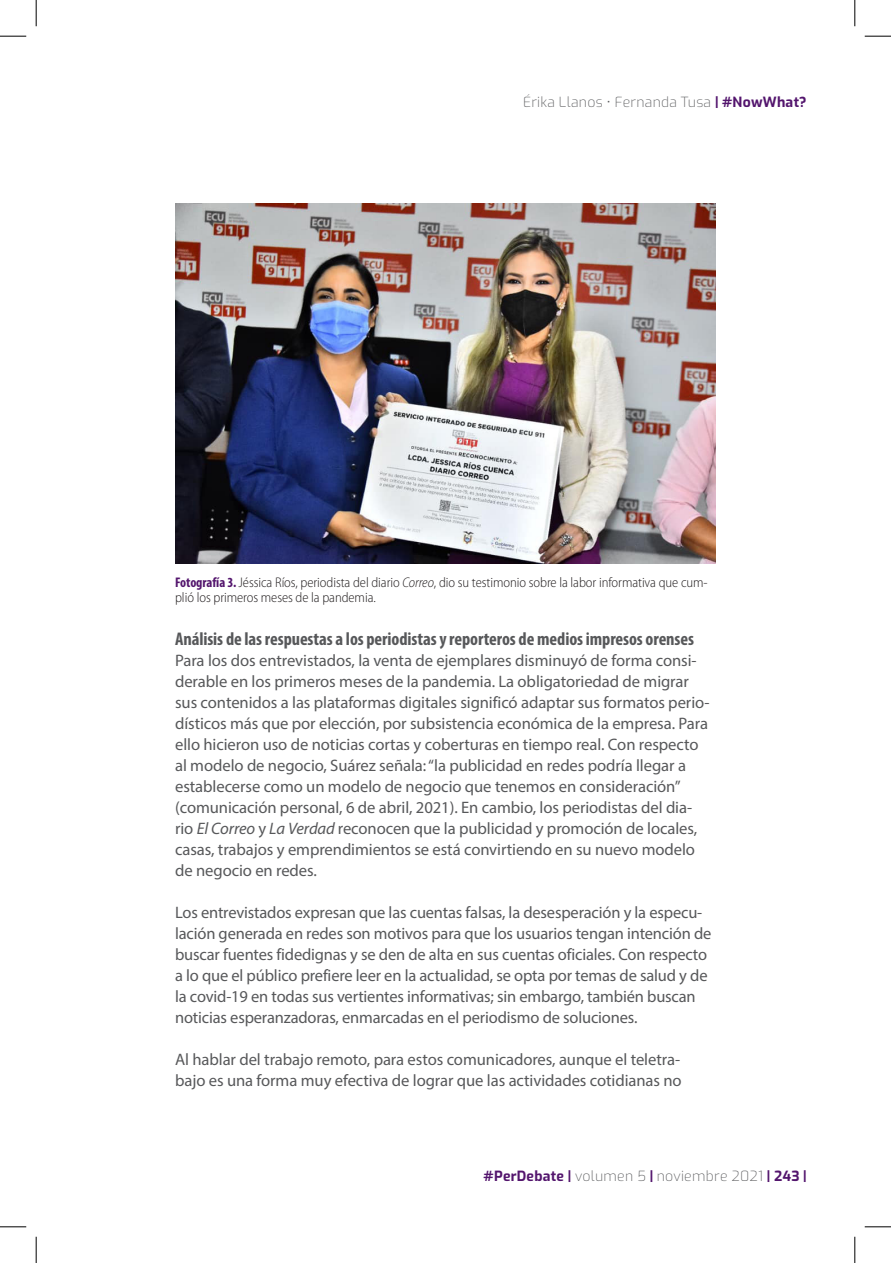
<style>
.page{position:relative;width:891px;height:1263px;background:#fff}
.page>*{position:absolute;margin:0;border:0;box-sizing:border-box;transform-origin:0 0}
.subtitulos_2{font:700 condensed 18.38px "Myriad Pro";letter-spacing:-.005em;color:#57585a}
.t1{font:16.62px/21px "Myriad Pro";letter-spacing:-.005em;color:#57585a}
.pie_de_foto{font:300 semi-condensed 14px/15.8px "Myriad Pro";letter-spacing:-.005em;color:#231f20}
.t2{font:100 14px "Exo";letter-spacing:.02em;color:#57585a}
.s1{color:#53156d}
.s2{font-weight:700;font-stretch:condensed;color:#53156d}
.s3{font-style:italic}
</style>
<div class="page">
<img style="left:175px;top:204px;width:541px;height:360px">
<svg style="left:0;top:36px;width:26px;height:1px"></svg>
<svg style="left:865px;top:36px;width:26px;height:1px"></svg>
<svg style="left:0;top:1226px;width:26px;height:1px"></svg>
<svg style="left:865px;top:1226px;width:26px;height:1px"></svg>
<svg style="left:36px;top:0;width:1px;height:26px"></svg>
<svg style="left:36px;top:1237px;width:1px;height:26px"></svg>
<svg style="left:854px;top:0;width:1px;height:26px"></svg>
<svg style="left:854px;top:1237px;width:1px;height:26px"></svg>
<p class="t2" style="left:523px;top:92px;width:285px">Érika Llanos • Fernanda Tusa <span class="s1">| #NowWhat?</span></p>
<p class="pie_de_foto" style="left:175px;top:574px;width:534px"><span class="s2">Fotografía 3.</span> Jéssica Ríos, periodista del diario <span class="s3">Correo</span>, dio su testimonio sobre la labor informativa que cum&shy;plió los primeros meses de la pandemia.</p>
<p class="subtitulos_2" style="left:175px;top:627px;width:520px">Análisis de las respuestas a los periodistas y reporteros de medios impresos orenses</p>
<p class="t1" style="left:175px;top:649px;width:536px">Para los dos entrevistados, la venta de ejemplares disminuyó de forma consi&shy;derable en los primeros meses de la pandemia. La obligatoriedad de migrar sus contenidos a las plataformas digitales significó adaptar sus formatos perio&shy;dísticos más que por elección, por subsistencia económica de la empresa. Para ello hicieron uso de noticias cortas y coberturas en tiempo real. Con respecto al modelo de negocio, Suárez señala: “la publicidad en redes podría llegar a establecerse como un modelo de negocio que tenemos en consideración” (comunicación personal, 6 de abril, 2021). En cambio, los periodistas del dia&shy;rio <span class="s3">El Correo</span> y <span class="s3">La Verdad</span> reconocen que la publicidad y promoción de locales, casas, trabajos y emprendimientos se está convirtiendo en su nuevo modelo de negocio en redes.</p>
<p class="t1" style="left:175px;top:901px;width:538px">Los entrevistados expresan que las cuentas falsas, la desesperación y la especu&shy;lación generada en redes son motivos para que los usuarios tengan intención de buscar fuentes fidedignas y se den de alta en sus cuentas oficiales. Con respecto a lo que el público prefiere leer en la actualidad, se opta por temas de salud y de la covid-19 en todas sus vertientes informativas; sin embargo, también buscan noticias esperanzadoras, enmarcadas en el periodismo de soluciones.</p>
<p class="t1" style="left:175px;top:1048px;width:508px">Al hablar del trabajo remoto, para estos comunicadores, aunque el teletra&shy;bajo es una forma muy efectiva de lograr que las actividades cotidianas no</p>
<p class="t2" style="left:484px;top:1166px;width:325px"><span class="s1">#PerDebate |</span> volumen 5 <span class="s1">|</span> noviembre 2021 <span class="s1">| 243 |</span></p>
</div>
